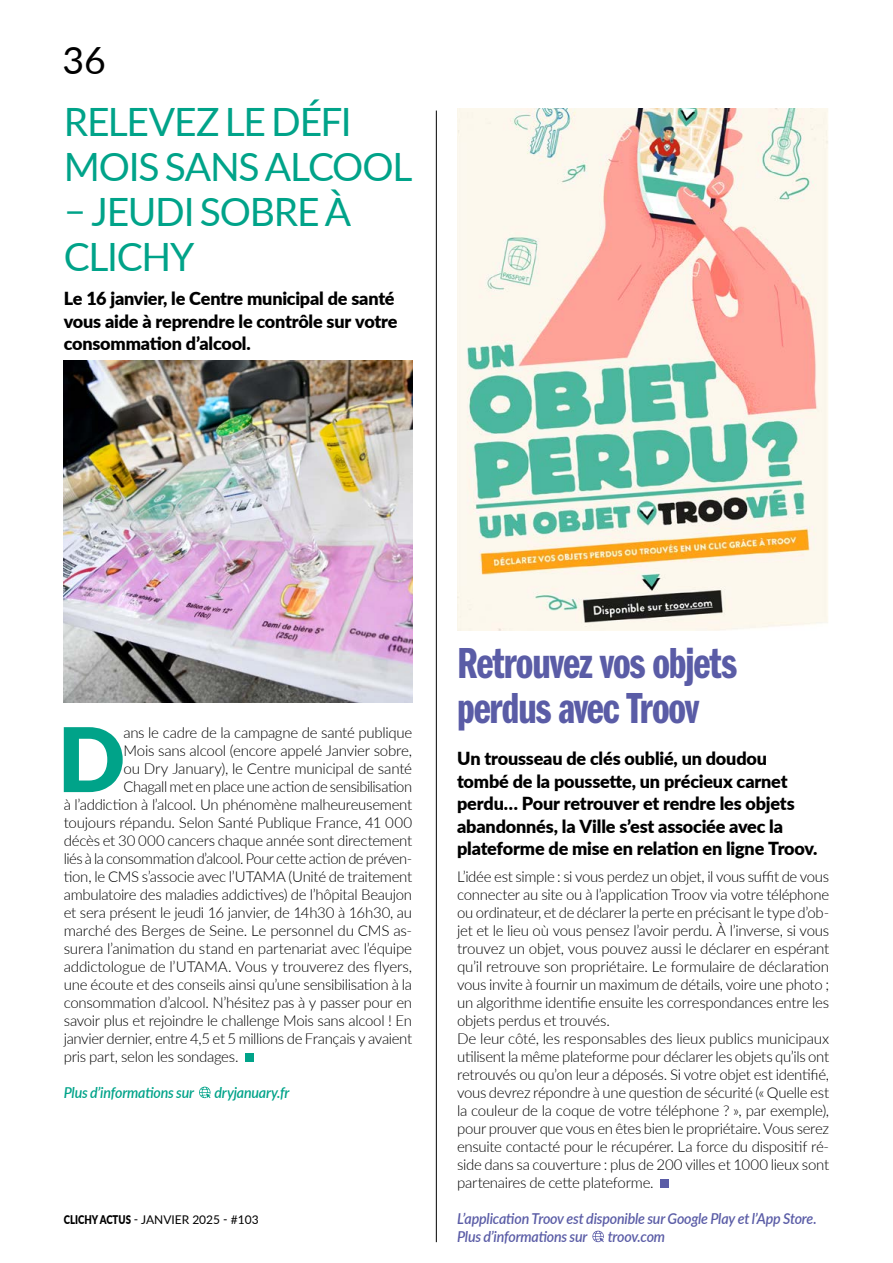
<style>
.page{position:relative;width:893px;height:1263px;background:#fff}
.page>*{position:absolute;margin:0;border:0;box-sizing:border-box;transform-origin:0 0}
.t1{font:900 89.1px "Lato";color:#00a389}
.t2{font:45px/45px "ITC Franklin Gothic Std Dm Cp";letter-spacing:-.025em;color:#5a5ca6}
.t3{font:39px/45px "Lato";letter-spacing:-.03em;color:#00a389}
.t4{font:37.5px "Lato";color:#000}
.t5{font:900 18px/22.5px "Lato";letter-spacing:-.01em;color:#000}
.t6{font:300 15px/18px "Lato";letter-spacing:-.02em;color:#000}
.t7{font:italic 600 15px/18px "Lato";letter-spacing:-.015em;color:#5a5ca6;scale:.95 1}
.t8{font:italic 600 15px "Lato";letter-spacing:-.015em;color:#00a389;scale:.95 1}
.t9{font:12px "Lato";color:#000}
.s1{font-weight:900}
</style>
<div class="page">
<div style="left:245px;top:1054px;width:8px;height:8px;background:#00a389"></div>
<svg style="left:199px;top:1087px;width:12px;height:11px"></svg>
<div style="left:660px;top:1180px;width:8px;height:8px;background:#5a5ca6"></div>
<svg style="left:592px;top:1231px;width:12px;height:11px"></svg>
<img style="left:64px;top:360px;width:348px;height:342px">
<hr style="left:436px;top:111px;width:1px;height:1131px;background:#000">
<img style="left:457px;top:108px;width:371px;height:522px">
<h3 class="t4" style="left:63px;top:34px;width:45px">36</h3>
<h3 class="t3" style="left:64px;top:98px;width:350px">RELEVEZ LE DÉFI<br>MOIS SANS ALCOOL</h3>
<h3 class="t3" style="left:64px;top:188px;width:289px">– JEUDI SOBRE À<br>CLICHY</h3>
<p class="t5" style="left:64px;top:286px;width:335px">Le 16 janvier, le Centre municipal de santé vous aide à reprendre le contrôle sur votre consommation d’alcool.</p>
<h1 class="t1" style="left:57px;top:692px;width:69px">D</h1>
<p class="t6" style="left:123px;top:723px;width:290px">ans le cadre de la campagne de santé publique</p>
<p class="t6" style="left:123px;top:741px;width:290px">Mois sans alcool (encore appelé Janvier sobre,</p>
<p class="t6" style="left:123px;top:759px;width:290px">ou Dry January), le Centre municipal de santé</p>
<p class="t6" style="left:123px;top:777px;width:290px">Chagall met en place une action de sensibilisation</p>
<p class="t6" style="left:64px;top:795px;width:350px">à l’addiction à l’alcool. Un phénomène malheureusement</p>
<p class="t6" style="left:64px;top:813px;width:350px">toujours répandu. Selon Santé Publique France, 41 000</p>
<p class="t6" style="left:64px;top:831px;width:350px">décès et 30 000 cancers chaque année sont directement</p>
<p class="t6" style="left:64px;top:849px;width:350px">liés à la consommation d’alcool. Pour cette action de préven-</p>
<p class="t6" style="left:64px;top:867px;width:350px">tion, le CMS s’associe avec l’UTAMA (Unité de traitement</p>
<p class="t6" style="left:64px;top:885px;width:350px">ambulatoire des maladies addictives) de l’hôpital Beaujon</p>
<p class="t6" style="left:64px;top:903px;width:350px">et sera présent le jeudi 16 janvier, de 14h30 à 16h30, au</p>
<p class="t6" style="left:64px;top:921px;width:350px">marché des Berges de Seine. Le personnel du CMS as-</p>
<p class="t6" style="left:64px;top:939px;width:350px">surera l’animation du stand en partenariat avec l’équipe</p>
<p class="t6" style="left:64px;top:957px;width:350px">addictologue de l’UTAMA. Vous y trouverez des flyers,</p>
<p class="t6" style="left:64px;top:975px;width:350px">une écoute et des conseils ainsi qu’une sensibilisation à la</p>
<p class="t6" style="left:64px;top:993px;width:350px">consommation d’alcool. N’hésitez pas à y passer pour en</p>
<p class="t6" style="left:64px;top:1011px;width:350px">savoir plus et rejoindre le challenge Mois sans alcool ! En</p>
<p class="t6" style="left:64px;top:1029px;width:350px">janvier dernier, entre 4,5 et 5 millions de Français y avaient</p>
<p class="t6" style="left:64px;top:1047px;width:176px">pris part, selon les sondages.</p>
<p class="t8" style="left:64px;top:1082px;width:139px">Plus d’informations sur</p>
<p class="t8" style="left:214px;top:1082px;width:81px">dryjanuary.fr</p>
<p class="t9" style="left:64px;top:1211px;width:196px"><span class="s1">CLICHY ACTUS</span> - JANVIER 2025 - #103</p>
<h2 class="t2" style="left:457px;top:641px;width:282px">Retrouvez vos objets perdus avec Troov</h2>
<p class="t5" style="left:457px;top:746px;width:362px">Un trousseau de clés oublié, un doudou tombé de la poussette, un précieux carnet perdu… Pour retrouver et rendre les objets abandonnés, la Ville s’est associée avec la plateforme de mise en relation en ligne Troov.</p>
<p class="t6" style="left:457px;top:867px;width:374px">L’idée est simple : si vous perdez un objet, il vous suffit de vous connecter au site ou à l’application Troov via votre téléphone ou ordinateur, et de déclarer la perte en précisant le type d’ob&shy;jet et le lieu où vous pensez l’avoir perdu. À l’inverse, si vous trouvez un objet, vous pouvez aussi le déclarer en espérant qu’il retrouve son propriétaire. Le formulaire de déclaration vous invite à fournir un maximum de détails, voire une photo ; un algorithme identifie ensuite les correspondances entre les objets perdus et trouvés.<br>De leur côté, les responsables des lieux publics municipaux utilisent la même plateforme pour déclarer les objets qu’ils ont retrouvés ou qu’on leur a déposés. Si votre objet est identifié, vous devrez répondre à une question de sécurité (« Quelle est la couleur de la coque de votre téléphone ? », par exemple), pour prouver que vous en êtes bien le propriétaire. Vous serez ensuite contacté pour le récupérer. La force du dispositif ré&shy;side dans sa couverture : plus de 200 villes et 1000 lieux sont partenaires de cette plateforme.</p>
<p class="t7" style="left:457px;top:1209px;width:380px">L’application Troov est disponible sur Google Play et l’App Store.<br>Plus d’informations sur</p>
<p class="t7" style="left:608px;top:1227px;width:62px">troov.com</p>
</div>
